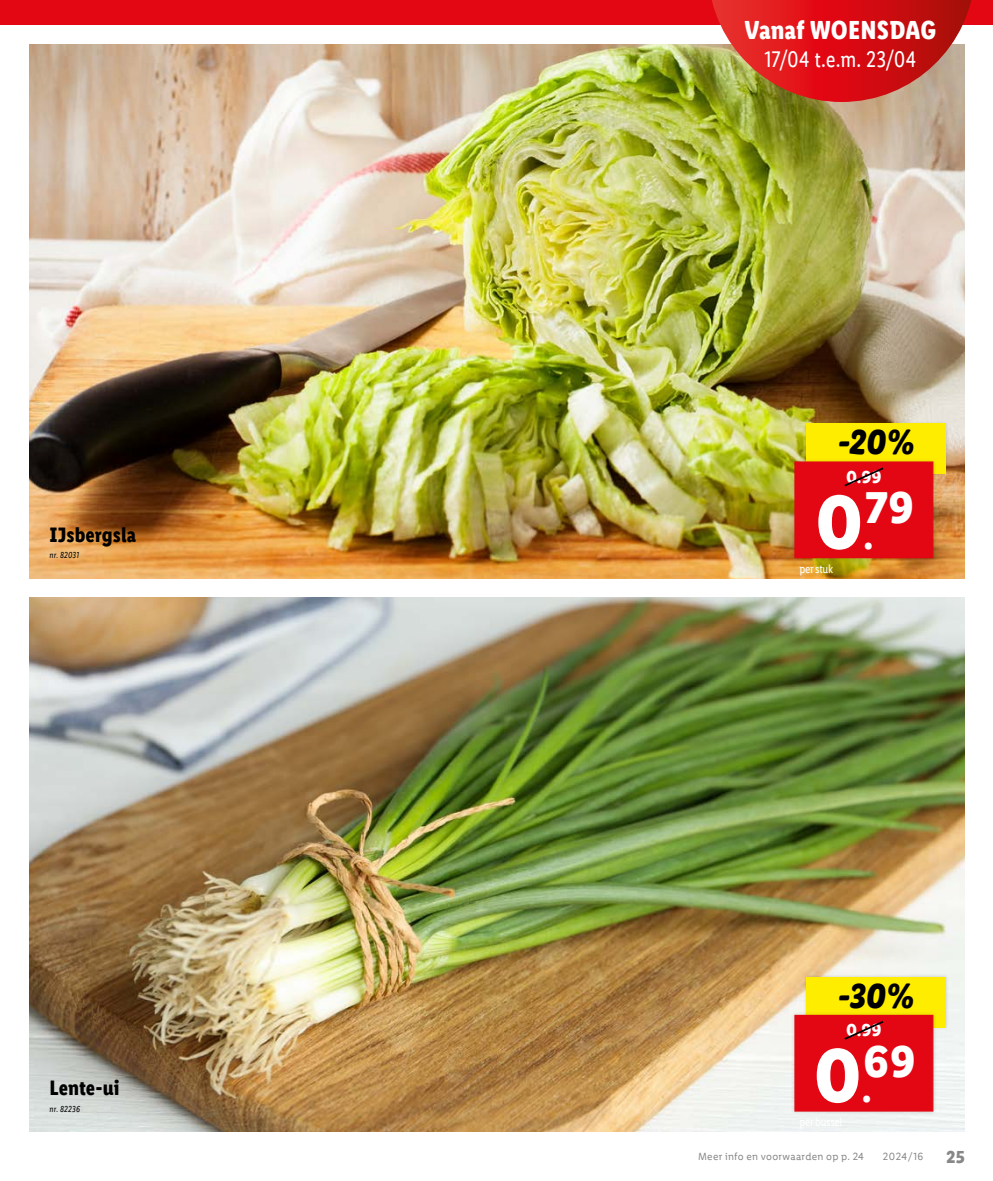
<style>
.page{position:relative;width:993px;height:1181px;background:#fff}
.page>*{position:absolute;margin:0;border:0;box-sizing:border-box;transform-origin:0 0}
.t1{font:700 77px "Lidl Font Pro";color:#fff}
.t2{font:700 44.98px "Lidl Font Pro";color:#fff}
.t3{font:35px "Lidl Font Script Pro";color:#000}
.t4{font:700 26.25px "Lidl Font Cond Pro";color:#fff}
.t5{font:22.75px "Lidl Font Cond Pro";letter-spacing:.005em;color:#fff}
.t6{font:700 21px "Lidl Font Cond Pro";color:#000}
.t7{font:700 17.5px "Lidl Font Pro";color:#fff}
.t8{font:700 17.5px "Lidl Font Pro";color:#878787}
.t9{font:12.25px "Lidl Font Cond Pro";letter-spacing:-.03em;color:#fff}
.t10{font:10.5px "Lidl Font Pro";letter-spacing:.02em;color:#878787}
.t11{font:italic 8.75px "Lidl Font Cond Pro";letter-spacing:.02em;color:#000}
.s1{font-size:37.62px}
</style>
<div class="page">
<img style="left:30px;top:598px;width:934px;height:533px">
<img style="left:30px;top:45px;width:934px;height:533px">
<div style="left:803px;top:420px;width:145px;height:57px;background:#000;opacity:.15"></div>
<div style="left:806px;top:424px;width:139px;height:50px;background:#ffed00"></div>
<div style="left:790px;top:458px;width:146px;height:104px;background:#000;opacity:.15"></div>
<div style="left:793px;top:461px;width:140px;height:98px;background:#e30613"></div>
<div style="left:803px;top:973px;width:145px;height:57px;background:#000;opacity:.15"></div>
<div style="left:806px;top:977px;width:139px;height:50px;background:#ffed00"></div>
<div style="left:790px;top:1011px;width:146px;height:104px;background:#000;opacity:.15"></div>
<div style="left:793px;top:1014px;width:140px;height:98px;background:#e30613"></div>
<div style="left:0;top:0;width:992px;height:25px;background:#e30613"></div>
<svg style="left:707px;top:0;width:265px;height:102px"></svg>
<h3 class="t6" style="left:50px;top:522px;width:88px">IJsbergsla</h3>
<p class="t11" style="left:50px;top:550px;width:31px">nr. 82031</p>
<h3 class="t6" style="left:50px;top:1075px;width:71px">Lente-ui</h3>
<p class="t11" style="left:50px;top:1103px;width:32px">nr. 82236</p>
<h3 class="t4" style="left:744px;top:14px;width:193px">Vanaf WOENSDAG</h3>
<h3 class="t5" style="left:764px;top:46px;width:153px">17/04 t.e.m. 23/04</h3>
<h3 class="t3" style="left:837px;top:421px;width:78px">-20%</h3>
<h3 class="t7" style="left:845px;top:466px;width:37px">0.99</h3>
<h2 class="t2" style="left:864px;top:480px;width:51px">79</h2>
<h1 class="t1" style="left:814px;top:475px;width:60px">0<span class="s1">.</span></h1>
<p class="t9" style="left:799px;top:561px;width:35px">per stuk</p>
<h3 class="t3" style="left:838px;top:974px;width:78px">-30%</h3>
<h1 class="t1" style="left:813px;top:1028px;width:60px">0<span class="s1">.</span></h1>
<h3 class="t7" style="left:845px;top:1019px;width:37px">0.99</h3>
<h2 class="t2" style="left:862px;top:1033px;width:54px">69</h2>
<p class="t10" style="left:697px;top:1151px;width:167px">Meer info en voorwaarden op p. 24</p>
<p class="t10" style="left:882px;top:1151px;width:42px">2024/16</p>
<h3 class="t8" style="left:945px;top:1146px;width:20px">25</h3>
</div>
